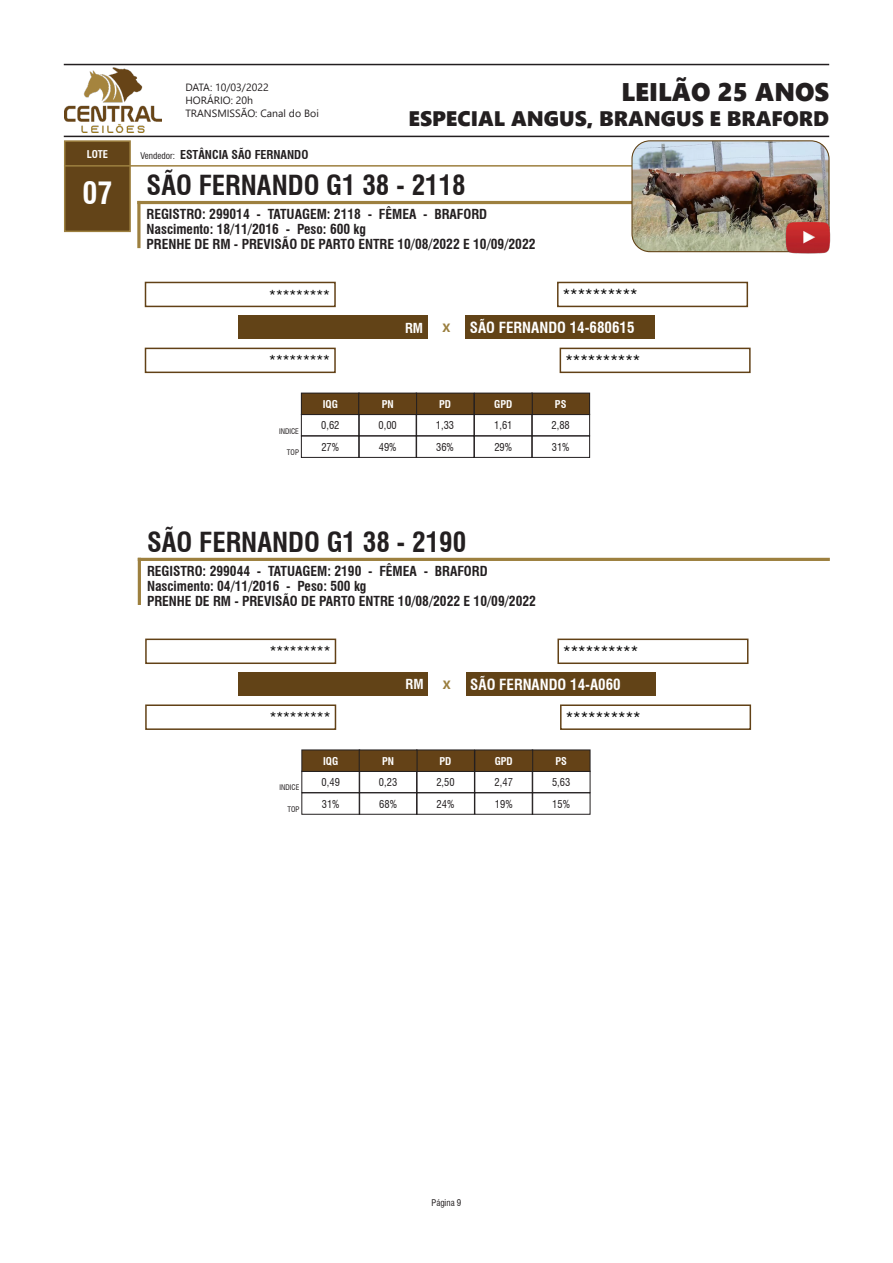
<style>
.page{position:relative;width:893px;height:1263px;background:#fff}
.page>*{position:absolute;margin:0;border:0;box-sizing:border-box;transform-origin:0 0}
.t1{font:700 condensed 30px "Swiss 721 BT";color:#fff}
.t2{font:700 condensed 27px "Swiss 721 BT";color:#231f20}
.t3{font:25.5px "Segoe UI Black";color:#231f20}
.t4{font:21px "Segoe UI Black";color:#231f20}
.t5{font:condensed 15px "Swiss 721 BT";color:#000}
.t6{font:700 condensed 15px "Swiss 721 BT";color:#fff}
.t7{font:700 condensed 13.5px "Swiss 721 BT";color:#231f20}
.t8{font:condensed 13.5px "Swiss 721 BT";color:#000}
.t9{font:700 condensed 13.5px "Swiss 721 BT";color:#fff}
.t10{font:700 condensed 12px "Swiss 721 BT";color:#231f20}
.t11{font:700 12px "Segoe UI";color:#9a7e3e}
.t12{font:condensed 10.5px "Swiss 721 BT";color:#231f20}
.t13{font:10.5px/12.6px "Segoe UI";color:#231f20}
.t14{font:700 condensed 10.5px "Swiss 721 BT";color:#fff}
.t15{font:condensed 9px "Swiss 721 BT";color:#231f20}
.t16{font:condensed 7.5px "Swiss 721 BT";color:#231f20}
</style>
<div class="page">
<hr style="left:64px;top:136px;width:765px;height:1px;background:#231f20">
<hr style="left:64px;top:64px;width:765px;height:1px;background:#231f20">
<img style="left:64px;top:68px;width:98px;height:64px">
<div style="left:64px;top:140px;width:67px;height:92px;background:#634418;border:2px solid #9d803f"></div>
<hr style="left:137px;top:201px;width:692px;height:3px;background:#9d803f">
<svg style="left:137px;top:201px;width:4px;height:47px"></svg>
<hr style="left:64px;top:165px;width:695px;height:2px;background:#9d803f">
<div style="left:238px;top:315px;width:189px;height:24px;background:#624317"></div>
<div style="left:466px;top:315px;width:189px;height:24px;background:#624317"></div>
<div style="left:145px;top:282px;width:191px;height:25px;border:2px solid #624116"></div>
<div style="left:145px;top:348px;width:191px;height:25px;border:2px solid #624116"></div>
<div style="left:557px;top:282px;width:191px;height:25px;border:2px solid #624116"></div>
<div style="left:560px;top:348px;width:191px;height:25px;border:2px solid #624116"></div>
<div style="left:301px;top:414px;width:58px;height:22px;border:1px solid #231f20"></div>
<div style="left:416px;top:414px;width:58px;height:22px;border:1px solid #231f20"></div>
<div style="left:359px;top:414px;width:58px;height:22px;border:1px solid #231f20"></div>
<div style="left:301px;top:393px;width:58px;height:22px;background:#644217"></div>
<div style="left:301px;top:393px;width:58px;height:22px;border:1px solid #231f20"></div>
<div style="left:416px;top:393px;width:58px;height:22px;background:#644217"></div>
<div style="left:416px;top:393px;width:58px;height:22px;border:1px solid #231f20"></div>
<div style="left:359px;top:393px;width:58px;height:22px;background:#644217"></div>
<div style="left:359px;top:393px;width:58px;height:22px;border:1px solid #231f20"></div>
<div style="left:301px;top:436px;width:58px;height:22px;border:1px solid #231f20"></div>
<div style="left:416px;top:436px;width:58px;height:22px;border:1px solid #231f20"></div>
<div style="left:359px;top:436px;width:58px;height:22px;border:1px solid #231f20"></div>
<div style="left:532px;top:414px;width:58px;height:22px;border:1px solid #231f20"></div>
<div style="left:474px;top:414px;width:58px;height:22px;border:1px solid #231f20"></div>
<div style="left:532px;top:393px;width:58px;height:22px;background:#644217"></div>
<div style="left:532px;top:393px;width:58px;height:22px;border:1px solid #231f20"></div>
<div style="left:474px;top:393px;width:58px;height:22px;background:#644217"></div>
<div style="left:474px;top:393px;width:58px;height:22px;border:1px solid #231f20"></div>
<div style="left:532px;top:436px;width:58px;height:22px;border:1px solid #231f20"></div>
<div style="left:474px;top:436px;width:58px;height:22px;border:1px solid #231f20"></div>
<hr style="left:138px;top:558px;width:692px;height:3px;background:#9d803f">
<hr style="left:138px;top:558px;width:3px;height:47px;background:#9d803f">
<div style="left:238px;top:672px;width:190px;height:24px;background:#624317"></div>
<div style="left:466px;top:672px;width:190px;height:24px;background:#624317"></div>
<div style="left:145px;top:638px;width:191px;height:26px;border:2px solid #624116"></div>
<div style="left:145px;top:704px;width:191px;height:26px;border:2px solid #624116"></div>
<div style="left:557px;top:638px;width:191px;height:26px;border:2px solid #624116"></div>
<div style="left:560px;top:704px;width:191px;height:26px;border:2px solid #624116"></div>
<div style="left:359px;top:771px;width:58px;height:22px;border:1px solid #231f20"></div>
<div style="left:302px;top:750px;width:58px;height:21px;background:#644217"></div>
<div style="left:302px;top:750px;width:58px;height:22px;border:1px solid #231f20"></div>
<div style="left:417px;top:750px;width:57px;height:21px;background:#644217"></div>
<div style="left:416px;top:750px;width:59px;height:22px;border:1px solid #231f20"></div>
<div style="left:359px;top:750px;width:58px;height:21px;background:#644217"></div>
<div style="left:359px;top:750px;width:58px;height:22px;border:1px solid #231f20"></div>
<div style="left:302px;top:792px;width:58px;height:22px;border:1px solid #231f20"></div>
<div style="left:416px;top:792px;width:59px;height:22px;border:1px solid #231f20"></div>
<div style="left:359px;top:792px;width:58px;height:22px;border:1px solid #231f20"></div>
<div style="left:532px;top:750px;width:58px;height:21px;background:#644217"></div>
<div style="left:532px;top:750px;width:58px;height:22px;border:1px solid #231f20"></div>
<div style="left:475px;top:750px;width:58px;height:21px;background:#644217"></div>
<div style="left:475px;top:750px;width:58px;height:22px;border:1px solid #231f20"></div>
<div style="left:532px;top:792px;width:58px;height:22px;border:1px solid #231f20"></div>
<div style="left:475px;top:792px;width:58px;height:22px;border:1px solid #231f20"></div>
<img style="left:633px;top:141px;width:196px;height:111px">
<div style="left:631px;top:140px;width:198px;height:112px;border:1px solid #624317;border-radius:18px"></div>
<img style="left:786px;top:221px;width:45px;height:32px">
<p class="t13" style="left:185px;top:80px;width:135px">DATA: 10/03/2022<br>HORÁRIO: 20h<br>TRANSMISSÃO: Canal do Boi</p>
<h3 class="t3" style="left:621px;top:73px;width:209px">LEILÃO 25 ANOS</h3>
<h3 class="t4" style="left:409px;top:104px;width:422px">ESPECIAL ANGUS, BRANGUS E BRAFORD</h3>
<p class="t14" style="left:87px;top:147px;width:23px">LOTE</p>
<p class="t15" style="left:141px;top:150px;width:36px">Vendedor:</p>
<p class="t10" style="left:180px;top:148px;width:130px">ESTÂNCIA SÃO FERNANDO</p>
<p class="t1" style="left:83px;top:175px;width:31px">07</p>
<p class="t7" style="left:147px;top:206px;width:342px">REGISTRO: 299014 - TATUAGEM: 2118 - FÊMEA - BRAFORD</p>
<p class="t7" style="left:147px;top:221px;width:221px">Nascimento: 18/11/2016 - Peso: 600 kg</p>
<p class="t7" style="left:147px;top:236px;width:390px">PRENHE DE RM - PREVISÃO DE PARTO ENTRE 10/08/2022 E 10/09/2022</p>
<p class="t2" style="left:147px;top:169px;width:321px">SÃO FERNANDO G1 38 - 2118</p>
<p class="t8" style="left:269px;top:287px;width:62px">*********</p>
<p class="t5" style="left:563px;top:286px;width:76px">**********</p>
<p class="t8" style="left:269px;top:352px;width:62px">*********</p>
<p class="t9" style="left:405px;top:319px;width:19px">RM</p>
<p class="t11" style="left:442px;top:316px;width:9px">X</p>
<p class="t6" style="left:470px;top:319px;width:166px">SÃO FERNANDO 14-680615</p>
<p class="t5" style="left:565px;top:352px;width:76px">**********</p>
<p class="t16" style="left:279px;top:426px;width:21px">INDICE</p>
<p class="t16" style="left:287px;top:448px;width:14px">TOP</p>
<p class="t14" style="left:323px;top:398px;width:17px">IQG</p>
<p class="t14" style="left:382px;top:398px;width:13px">PN</p>
<p class="t14" style="left:439px;top:398px;width:13px">PD</p>
<p class="t12" style="left:321px;top:440px;width:19px">27%</p>
<p class="t12" style="left:379px;top:440px;width:19px">49%</p>
<p class="t12" style="left:436px;top:440px;width:19px">36%</p>
<p class="t12" style="left:321px;top:419px;width:20px">0,62</p>
<p class="t12" style="left:378px;top:419px;width:20px">0,00</p>
<p class="t12" style="left:436px;top:419px;width:20px">1,33</p>
<p class="t2" style="left:147px;top:526px;width:321px">SÃO FERNANDO G1 38 - 2190</p>
<p class="t14" style="left:494px;top:398px;width:20px">GPD</p>
<p class="t14" style="left:555px;top:398px;width:13px">PS</p>
<p class="t12" style="left:494px;top:440px;width:19px">29%</p>
<p class="t12" style="left:552px;top:440px;width:19px">31%</p>
<p class="t12" style="left:494px;top:419px;width:20px">1,61</p>
<p class="t12" style="left:551px;top:419px;width:20px">2,88</p>
<p class="t7" style="left:147px;top:563px;width:342px">REGISTRO: 299044 - TATUAGEM: 2190 - FÊMEA - BRAFORD</p>
<p class="t7" style="left:147px;top:578px;width:221px">Nascimento: 04/11/2016 - Peso: 500 kg</p>
<p class="t7" style="left:147px;top:593px;width:390px">PRENHE DE RM - PREVISÃO DE PARTO ENTRE 10/08/2022 E 10/09/2022</p>
<p class="t8" style="left:270px;top:643px;width:62px">*********</p>
<p class="t5" style="left:563px;top:642px;width:76px">**********</p>
<p class="t8" style="left:270px;top:709px;width:62px">*********</p>
<p class="t9" style="left:406px;top:676px;width:19px">RM</p>
<p class="t11" style="left:443px;top:673px;width:9px">X</p>
<p class="t6" style="left:470px;top:675px;width:152px">SÃO FERNANDO 14-A060</p>
<p class="t5" style="left:566px;top:708px;width:76px">**********</p>
<p class="t16" style="left:279px;top:783px;width:21px">INDICE</p>
<p class="t16" style="left:287px;top:805px;width:14px">TOP</p>
<p class="t14" style="left:323px;top:754px;width:17px">IQG</p>
<p class="t14" style="left:382px;top:754px;width:13px">PN</p>
<p class="t14" style="left:440px;top:754px;width:13px">PD</p>
<p class="t12" style="left:322px;top:797px;width:19px">31%</p>
<p class="t12" style="left:379px;top:797px;width:19px">68%</p>
<p class="t12" style="left:437px;top:797px;width:19px">24%</p>
<p class="t12" style="left:322px;top:776px;width:20px">0,49</p>
<p class="t12" style="left:379px;top:776px;width:20px">0,23</p>
<p class="t12" style="left:436px;top:776px;width:20px">2,50</p>
<p class="t14" style="left:495px;top:754px;width:20px">GPD</p>
<p class="t14" style="left:555px;top:754px;width:13px">PS</p>
<p class="t12" style="left:495px;top:797px;width:19px">19%</p>
<p class="t12" style="left:552px;top:797px;width:19px">15%</p>
<p class="t12" style="left:495px;top:776px;width:20px">2,47</p>
<p class="t12" style="left:552px;top:776px;width:20px">5,63</p>
<p class="t15" style="left:432px;top:1197px;width:31px">Página 9</p>
</div>
